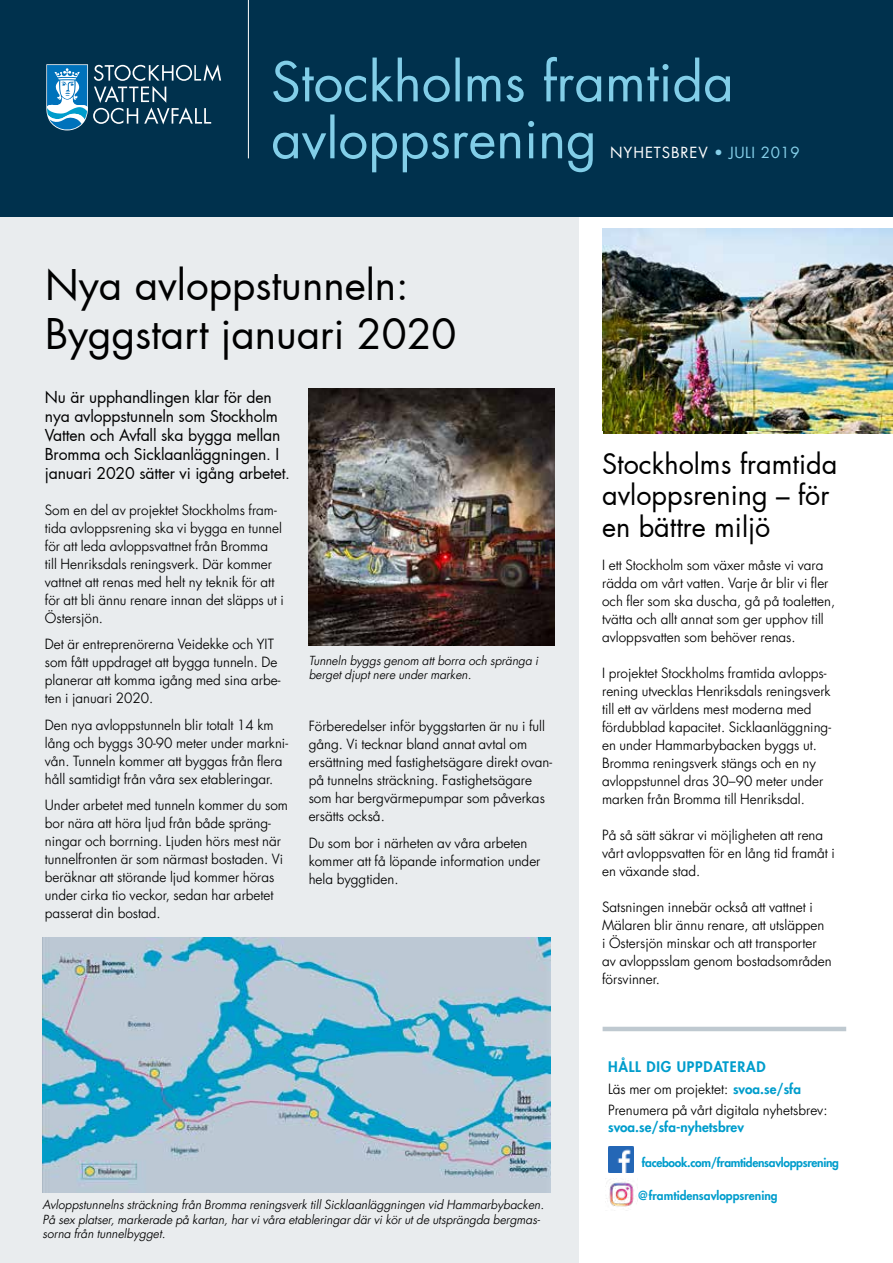
<style>
.page{position:relative;width:893px;height:1263px;background:#fff}
.page>*{position:absolute;margin:0;border:0;box-sizing:border-box;transform-origin:0 0}
.t1{font:40.5px/48.9px "Futura";color:#000}
.t2{font:27.3px/31.5px "Futura";color:#000}
.t3{font:15.75px/18.9px "Futura";letter-spacing:-.01em;color:#000}
.t4{font:15px "Futura LT";letter-spacing:.06em;color:#fff}
.t5{font:800 14.25px "Futura LT";letter-spacing:.05em;color:#009dcc}
.t6{font:13.5px/18px "Futura L Tfor SVOA Sm Lt";color:#000}
.t7{font:800 13.5px "Futura LT";color:#009dcc}
.t8{font:12px/14.4px "Futura L Tfor SVOA Sm Lt Obl";color:#000}
.t9{font:800 12px "Futura LT";letter-spacing:-.025em;color:#009dcc}
.t10{font:800 12px "Futura LT";color:#009dcc}
.s1{color:#85cfe9}
.s2{font-family:"Futura LT";font-weight:800;color:#009dcc}
</style>
<div class="page">
<div style="left:0;top:217px;width:578px;height:1046px;background:#e9ecee"></div>
<div style="left:0;top:0;width:893px;height:217px;background:#00314d"></div>
<svg style="left:46px;top:64px;width:175px;height:66px"></svg>
<svg style="left:273px;top:114px;width:320px;height:58px"></svg>
<svg style="left:273px;top:57px;width:457px;height:45px"></svg>
<hr style="left:248px;top:0;width:1px;height:158px;background:#fff">
<hr style="left:603px;top:1027px;width:243px;height:4px;background:#bfc9d0">
<img style="left:603px;top:229px;width:290px;height:202px">
<img style="left:43px;top:938px;width:507px;height:255px">
<img style="left:309px;top:388px;width:246px;height:258px">
<img style="left:608px;top:1147px;width:26px;height:25px">
<img style="left:605px;top:1178px;width:33px;height:29px">
<h1 class="t1" style="left:45px;top:261px;width:413px">Nya avloppstunneln:<br>Byggstart januari 2020</h1>
<p class="t3" style="left:45px;top:388px;width:247px">Nu är upphandlingen klar för den nya avloppstunneln som Stockholm Vatten och Avfall ska bygga mellan Bromma och Sicklaanläggningen. I januari 2020 sätter vi igång arbetet.</p>
<p class="t6" style="left:45px;top:501px;width:241px">Som en del av projektet Stockholms fram&shy;tida avloppsrening ska vi bygga en tunnel för att leda avloppsvattnet från Bromma<br>till Henriksdals reningsverk. Där kommer vattnet att renas med helt ny teknik för att för att bli ännu renare innan det släpps ut i Östersjön.</p>
<p class="t6" style="left:45px;top:635px;width:237px">Det är entreprenörerna Veidekke och YIT som fått uppdraget att bygga tunneln. De planerar att komma igång med sina arbe&shy;ten i januari 2020.</p>
<p class="t6" style="left:45px;top:716px;width:245px">Den nya avloppstunneln blir totalt 14 km lång och byggs 30-90 meter under markni&shy;vån. Tunneln kommer att byggas från flera håll samtidigt från våra sex etableringar.</p>
<p class="t6" style="left:45px;top:796px;width:245px">Under arbetet med tunneln kommer du som bor nära att höra ljud från både spräng&shy;ningar och borrning. Ljuden hörs mest när tunnelfronten är som närmast bostaden. Vi beräknar att störande ljud kommer höras under cirka tio veckor, sedan har arbetet passerat din bostad.</p>
<p class="t8" style="left:309px;top:653px;width:231px">Tunneln byggs genom att borra och spränga i berget djupt nere under marken.</p>
<p class="t6" style="left:309px;top:717px;width:245px">Förberedelser inför byggstarten är nu i full gång. Vi tecknar bland annat avtal om ersättning med fastighetsägare direkt ovan&shy;på tunnelns sträckning. Fastighetsägare som har bergvärmepumpar som påverkas ersätts också.</p>
<p class="t6" style="left:309px;top:834px;width:233px">Du som bor i närheten av våra arbeten kommer att få löpande information under hela byggtiden.</p>
<p class="t8" style="left:43px;top:1198px;width:503px">Avloppstunnelns sträckning från Bromma reningsverk till Sicklaanläggningen vid Hammarbybacken.<br>På sex platser, markerade på kartan, har vi våra etableringar där vi kör ut de utsprängda bergmas&shy;sorna från tunnelbygget.</p>
<p class="t4" style="left:610px;top:143px;width:191px">NYHETSBREV <span class="s1">• JULI 2019</span></p>
<h2 class="t2" style="left:602px;top:448px;width:237px">Stockholms framtida avloppsrening – för en bättre miljö</h2>
<p class="t6" style="left:602px;top:556px;width:235px">I ett Stockholm som växer måste vi vara rädda om vårt vatten. Varje år blir vi fler och fler som ska duscha, gå på toaletten, tvätta och allt annat som ger upphov till avloppsvatten som behöver renas.</p>
<p class="t6" style="left:602px;top:664px;width:230px">I projektet Stockholms framtida avlopps&shy;rening utvecklas Henriksdals reningsverk till ett av världens mest moderna med fördubblad kapacitet. Sicklaanläggning&shy;en under Hammarbybacken byggs ut.<br>Bromma reningsverk stängs och en ny avloppstunnel dras 30–90 meter under marken från Bromma till Henriksdal.</p>
<p class="t6" style="left:602px;top:826px;width:234px">På så sätt säkrar vi möjligheten att rena vårt avloppsvatten för en lång tid framåt i en växande stad.</p>
<p class="t6" style="left:602px;top:898px;width:231px">Satsningen innebär också att vattnet i Mälaren blir ännu renare, att utsläppen<br>i Östersjön minskar och att transporter av avloppsslam genom bostadsområden försvinner.</p>
<p class="t5" style="left:608px;top:1057px;width:159px">HÅLL DIG UPPDATERAD</p>
<p class="t6" style="left:608px;top:1078px;width:221px;line-height:21.6px">Läs mer om projektet: <span class="s2">svoa.se/sfa<br></span>Prenumera på vårt digitala nyhetsbrev:</p>
<p class="t7" style="left:608px;top:1118px;width:137px">svoa.se/sfa-nyhetsbrev</p>
<p class="t9" style="left:642px;top:1154px;width:199px">facebook.com/framtidensavloppsrening</p>
<p class="t10" style="left:637px;top:1187px;width:142px">@framtidensavloppsrening</p>
</div>
